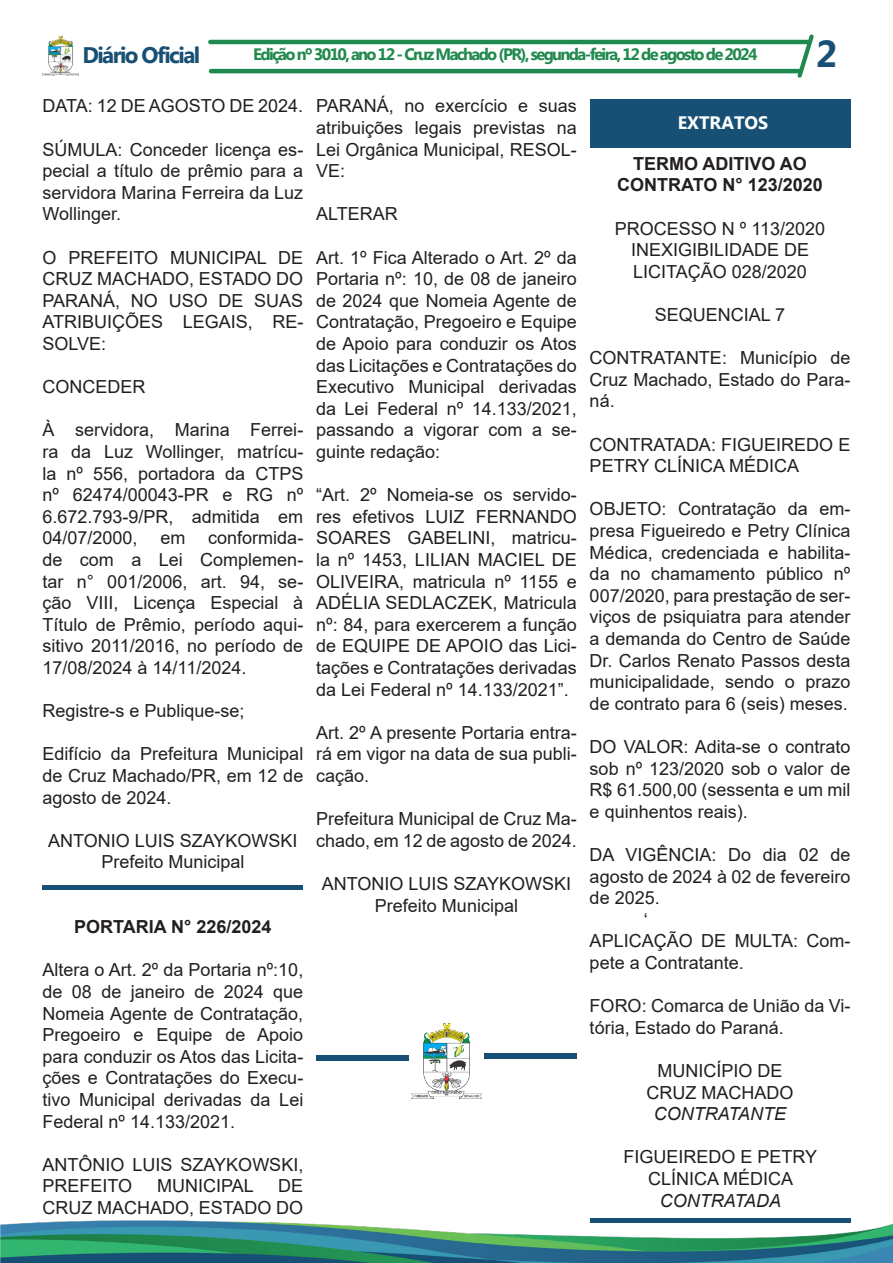
<style>
.page{position:relative;width:893px;height:1263px;background:#fff}
.page>*{position:absolute;margin:0;border:0;box-sizing:border-box;transform-origin:0 0}
.t1{font:700 37.5px "Myanmar Text";color:#175074}
.t2{font:700 22.5px "Myanmar Text";letter-spacing:-.07em;color:#175074}
.t3{font:18px/21.6px "Arial";color:#231f20;text-align:justify}
.t4{font:700 18px "Arial";color:#231f20}
.t5{font:italic 18px "Arial";color:#231f20}
.t6{font:700 18px "Myanmar Text";color:#fff}
.t7{font:700 16.5px "Myanmar Text";letter-spacing:-.1em;color:#20894d}
</style>
<div class="page">
<hr style="left:208px;top:40px;width:602px;height:4px;background:#20894d;border-radius:2px">
<hr style="left:209px;top:69px;width:593px;height:4px;background:#20894d;border-radius:2px">
<img style="left:43px;top:37px;width:36px;height:38px">
<svg style="left:797px;top:34px;width:17px;height:44px"></svg>
<img style="left:0;top:1218px;width:892px;height:45px">
<img style="left:892px;top:1223px;width:1px;height:40px">
<svg style="left:43px;top:885px;width:260px;height:5px"></svg>
<svg style="left:316px;top:1055px;width:93px;height:6px"></svg>
<img style="left:411px;top:1023px;width:71px;height:76px">
<svg style="left:484px;top:1053px;width:93px;height:5px"></svg>
<div style="left:590px;top:99px;width:260px;height:49px;background:#175074"></div>
<svg style="left:590px;top:1218px;width:260px;height:5px"></svg>
<p class="t2" style="left:82px;top:42px;width:119px">Diário Oficial</p>
<p class="t7" style="left:253px;top:45px;width:506px">Edição nº 3010, ano 12 - Cruz Machado (PR), segunda-feira, 12 de agosto de 2024</p>
<p class="t1" style="left:816px;top:32px;width:23px">2</p>
<p class="t3" style="left:43px;top:95px;width:262px">DATA: 12 DE AGOSTO DE 2024.</p>
<p class="t3" style="left:43px;top:138px;width:262px">SÚMULA: Conceder licença es&shy;pecial a título de prêmio para a servidora Marina Ferreira da Luz Wollinger.</p>
<p class="t3" style="left:43px;top:246px;width:262px">O PREFEITO MUNICIPAL DE CRUZ MACHADO, ESTADO DO PARANÁ, NO USO DE SUAS ATRIBUIÇÕES LEGAIS, RE-SOLVE:</p>
<p class="t3" style="left:43px;top:376px;width:104px">CONCEDER</p>
<p class="t3" style="left:43px;top:419px;width:262px">À servidora, Marina Ferrei&shy;ra da Luz Wollinger, matrícu&shy;la nº 556, portadora da CTPS nº 62474/00043-PR e RG nº 6.672.793-9/PR, admitida em 04/07/2000,</p>
<p class="t3" style="left:316px;top:95px;width:262px">PARANÁ, no exercício e suas atribuições legais previstas na Lei Orgânica Municipal, RESOL-VE:</p>
<p class="t3" style="left:316px;top:203px;width:83px">ALTERAR</p>
<p class="t3" style="left:316px;top:246px;width:262px">Art. 1º Fica Alterado o Art. 2º da Portaria nº: 10, de 08 de janeiro de 2024 que Nomeia Agente de Contratação, Pregoeiro e Equipe de Apoio para conduzir os Atos das Licitações e Contratações do Executivo Municipal derivadas da Lei Federal nº 14.133/2021, passando a vigorar com a se&shy;guinte redação:</p>
<p class="t3" style="left:316px;top:484px;width:262px">“Art. 2º Nomeia-se os servido&shy;res efetivos LUIZ FERNANDO SOARES GABELINI, matricu&shy;la nº 1453, LILIAN MACIEL DE OLIVEIRA, matricula nº 1155 e ADÉLIA SEDLACZEK, Matricula nº: 84, para exercerem a função de EQUIPE DE APOIO das Lici&shy;tações e Contratações derivadas da Lei Federal nº 14.133/2021”.</p>
<p class="t3" style="left:316px;top:721px;width:262px">Art. 2º A presente Portaria entra&shy;rá em vigor na data de sua publi&shy;cação.</p>
<p class="t3" style="left:316px;top:808px;width:262px">Prefeitura Municipal de Cruz Ma&shy;chado, em 12 de agosto de 2024.</p>
<p class="t3" style="left:322px;top:873px;width:251px">ANTONIO LUIS SZAYKOWSKI</p>
<p class="t3" style="left:375px;top:894px;width:145px">Prefeito Municipal</p>
<p class="t6" style="left:678px;top:113px;width:92px">EXTRATOS</p>
<p class="t4" style="left:633px;top:151px;width:175px">TERMO ADITIVO AO</p>
<p class="t4" style="left:617px;top:172px;width:207px">CONTRATO N° 123/2020</p>
<p class="t3" style="left:615px;top:217px;width:212px">PROCESSO N º 113/2020</p>
<p class="t3" style="left:631px;top:239px;width:180px">INEXIGIBILIDADE DE</p>
<p class="t3" style="left:633px;top:260px;width:175px">LICITAÇÃO 028/2020</p>
<p class="t3" style="left:655px;top:304px;width:132px">SEQUENCIAL 7</p>
<p class="t3" style="left:590px;top:347px;width:262px">CONTRATANTE: Município de Cruz Machado, Estado do Para&shy;ná.</p>
<p class="t3" style="left:590px;top:433px;width:262px">CONTRATADA: FIGUEIREDO E<br>PETRY CLÍNICA MÉDICA</p>
<p class="t3" style="left:590px;top:498px;width:262px">OBJETO: Contratação da em&shy;presa Figueiredo e Petry Clínica Médica, credenciada e habilita&shy;da no chamamento público nº 007/2020, para prestação de ser&shy;viços de psiquiatra para atender a demanda do Centro de Saúde Dr. Carlos Renato Passos desta municipalidade, sendo o prazo de contrato para 6 (seis) meses.</p>
<p class="t3" style="left:590px;top:736px;width:262px">DO VALOR: Adita-se o contrato sob nº 123/2020 sob o valor de R$ 61.500,00 (sessenta e um mil e quinhentos reais).</p>
<p class="t3" style="left:590px;top:844px;width:262px">DA VIGÊNCIA: Do dia 02 de agosto de 2024 à 02 de fevereiro de 2025.</p>
<p class="t3" style="left:644px;top:908px;width:5px">‘</p>
<p class="t3" style="left:590px;top:930px;width:262px">APLICAÇÃO DE MULTA: Com&shy;pete a Contratante.</p>
<p class="t3" style="left:590px;top:995px;width:262px">FORO: Comarca de União da Vi&shy;tória, Estado do Paraná.</p>
<p class="t3" style="left:657px;top:1060px;width:127px">MUNICÍPIO DE</p>
<p class="t3" style="left:647px;top:1081px;width:148px">CRUZ MACHADO</p>
<p class="t5" style="left:654px;top:1102px;width:134px">CONTRATANTE</p>
<p class="t3" style="left:623px;top:1146px;width:195px">FIGUEIREDO E PETRY</p>
<p class="t3" style="left:648px;top:1168px;width:147px">CLÍNICA MÉDICA</p>
<p class="t5" style="left:660px;top:1189px;width:123px">CONTRATADA</p>
<p class="t3" style="left:43px;top:527px;width:262px;text-indent:166px">conformida&shy;de com a Lei Complemen&shy;tar n° 001/2006, art. 94, se&shy;ção VIII, Licença Especial à Título de Prêmio, período aqui&shy;sitivo 2011/2016, no período de 17/08/2024 à 14/11/2024.</p>
<p class="t3" style="left:43px;top:700px;width:204px">Registre-s e Publique-se;</p>
<p class="t3" style="left:43px;top:743px;width:262px">Edifício da Prefeitura Municipal de Cruz Machado/PR, em 12 de agosto de 2024.</p>
<p class="t3" style="left:48px;top:829px;width:251px">ANTONIO LUIS SZAYKOWSKI</p>
<p class="t3" style="left:101px;top:851px;width:145px">Prefeito Municipal</p>
<p class="t3" style="left:160px;top:527px;width:27px">em</p>
<p class="t4" style="left:74px;top:914px;width:199px">PORTARIA N° 226/2024</p>
<p class="t3" style="left:43px;top:959px;width:262px">Altera o Art. 2º da Portaria nº:10, de 08 de janeiro de 2024 que Nomeia Agente de Contratação, Pregoeiro e Equipe de Apoio para conduzir os Atos das Licita&shy;ções e Contratações do Execu&shy;tivo Municipal derivadas da Lei Federal nº 14.133/2021.</p>
<p class="t3" style="left:43px;top:1153px;width:262px">ANTÔNIO LUIS SZAYKOWSKI,<br>PREFEITO</p>
<p class="t3" style="left:157px;top:1175px;width:98px">MUNICIPAL</p>
<p class="t3" style="left:43px;top:1175px;width:262px;text-align:right">DE<br>CRUZ MACHADO, ESTADO DO</p>
</div>
